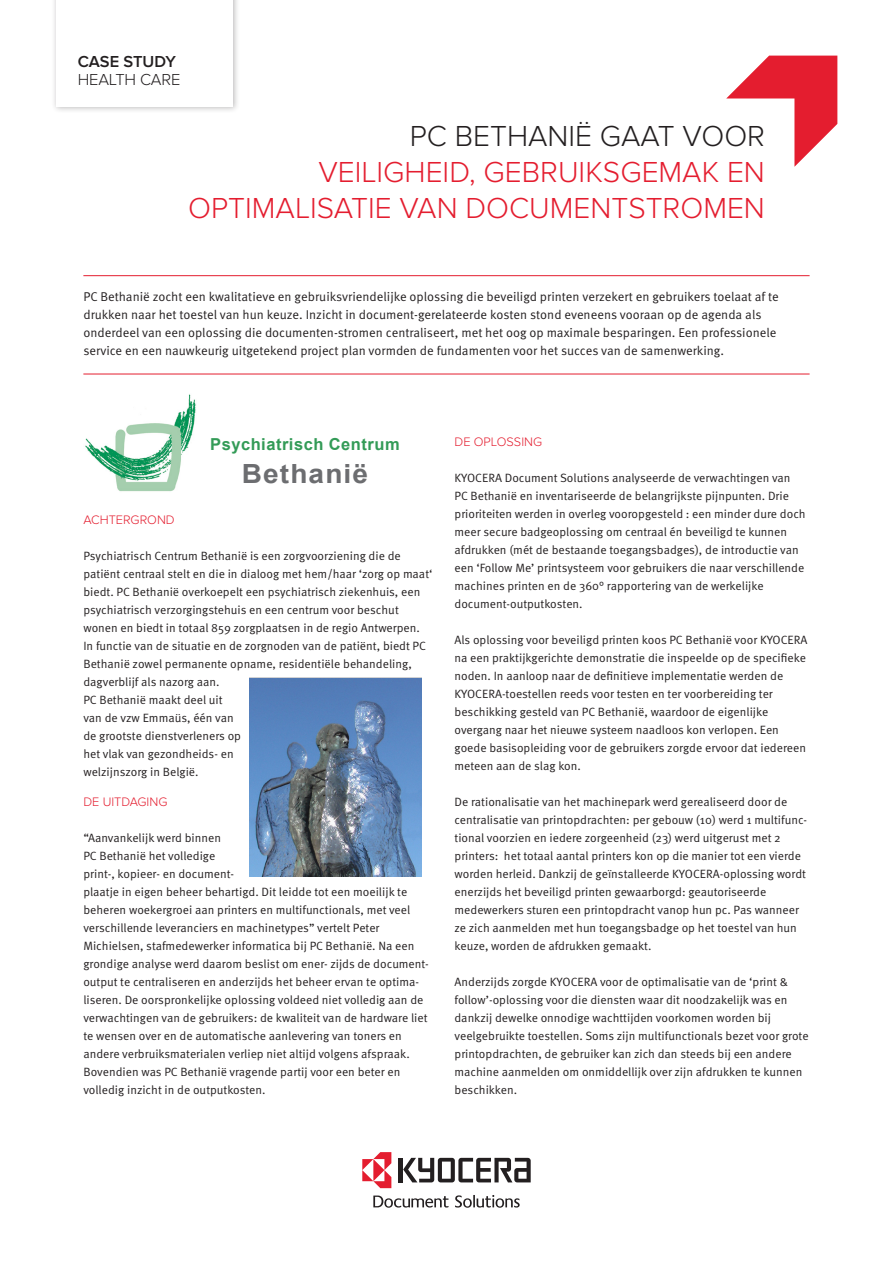
<style>
.page{position:relative;width:893px;height:1263px;background:#fff}
.page>*{position:absolute;margin:0;border:0;box-sizing:border-box;transform-origin:0 0}
.t1{font:300 30px/36px "Proxima Nova";color:#e41d2f;text-align:right}
.t2{font:700 26.4px "Arial";letter-spacing:.04em;color:#6c6d70;scale:1.06 1}
.t3{font:700 16.5px "Arial";letter-spacing:.03em;color:#339b57}
.t4{font:300 16.5px "Proxima Nova";letter-spacing:-.01em;color:#231f20}
.t5{font:600 16.5px "Proxima Nova";letter-spacing:-.005em;color:#231f20}
.t6{font:12.75px/18px "Meta Pro Norm";color:#231f20}
.t7{font:300 12.75px "Proxima Nova";color:#e41d2f}
.t8{font:12px/18px "Meta Pro Norm";color:#231f20}
.s1{color:#231f20}
</style>
<div class="page">
<img style="left:249px;top:678px;width:172px;height:198px">
<img style="left:85px;top:394px;width:111px;height:98px">
<svg style="left:726px;top:56px;width:111px;height:111px"></svg>
<div style="left:51px;top:0;width:189px;height:113px;background:#231f20;opacity:.3"></div>
<div style="left:56px;top:0;width:176px;height:107px;background:#fff"></div>
<hr style="left:399px;top:1158px;width:4px;height:24px;background:#231f20">
<svg style="left:403px;top:1158px;width:128px;height:24px"></svg>
<svg style="left:455px;top:1195px;width:65px;height:13px"></svg>
<svg style="left:373px;top:1195px;width:75px;height:13px"></svg>
<svg style="left:362px;top:1152px;width:29px;height:36px"></svg>
<hr style="left:83px;top:275px;width:727px;height:1px;background:#e41d2f">
<hr style="left:83px;top:374px;width:727px;height:1px;background:#e41d2f">
<p class="t5" style="left:78px;top:52px;width:100px">CASE STUDY</p>
<p class="t4" style="left:78px;top:70px;width:104px">HEALTH CARE</p>
<p class="t1" style="left:188px;top:119px;width:578px"><span class="s1">PC BETHANIË GAAT VOOR<br></span>VEILIGHEID, GEBRUIKSGEMAK EN<br>OPTIMALISATIE VAN DOCUMENTSTROMEN</p>
<p class="t6" style="left:83px;top:287px;width:697px">PC Bethanië zocht een kwalitatieve en gebruiksvriendelijke oplossing die beveiligd printen verzekert en gebruikers toelaat af te drukken naar het toestel van hun keuze. Inzicht in document-gerelateerde kosten stond eveneens vooraan op de agenda als onderdeel van een oplossing die documenten-stromen centraliseert, met het oog op maximale besparingen. Een professionele service en een nauwkeurig uitgetekend project plan vormden de fundamenten voor het succes van de samenwerking.</p>
<p class="t3" style="left:210px;top:433px;width:191px">Psychiatrisch Centrum</p>
<p class="t2" style="left:242px;top:456px;width:121px">Bethanië</p>
<p class="t7" style="left:83px;top:512px;width:93px">ACHTERGROND</p>
<p class="t8" style="left:83px;top:546px;width:351px">Psychiatrisch Centrum Bethanië is een zorgvoorziening die de patiënt centraal stelt en die in dialoog met hem/haar ‘zorg op maat‘ biedt. PC Bethanië overkoepelt een psychiatrisch ziekenhuis, een psychiatrisch verzorgingstehuis en een centrum voor beschut wonen en biedt in totaal 859 zorgplaatsen in de regio Antwerpen.<br>In functie van de situatie en de zorgnoden van de patiënt, biedt PC Bethanië zowel permanente opname, residentiële behandeling, dagverblijf als nazorg aan.<br>PC Bethanië maakt deel uit<br>van de vzw Emmaüs, één van<br>de grootste dienstverleners op<br>het vlak van gezondheids- en<br>welzijnszorg in België.</p>
<p class="t7" style="left:83px;top:794px;width:86px">DE UITDAGING</p>
<p class="t8" style="left:83px;top:828px;width:347px">“Aanvankelijk werd binnen<br>PC Bethanië het volledige<br>print-, kopieer- en document-<br>plaatje in eigen beheer behartigd. Dit leidde tot een moeilijk te beheren woekergroei aan printers en multifunctionals, met veel verschillende leveranciers en machinetypes” vertelt Peter Michielsen, stafmedewerker informatica bij PC Bethanië. Na een grondige analyse werd daarom beslist om ener- zijds de document&shy;output te centraliseren en anderzijds het beheer ervan te optima&shy;liseren. De oorspronkelijke oplossing voldeed niet volledig aan de verwachtingen van de gebruikers: de kwaliteit van de hardware liet te wensen over en de automatische aanlevering van toners en andere verbruiksmaterialen verliep niet altijd volgens afspraak.<br>Bovendien was PC Bethanië vragende partij voor een beter en volledig inzicht in de outputkosten.</p>
<p class="t7" style="left:454px;top:434px;width:89px">DE OPLOSSING</p>
<p class="t8" style="left:454px;top:468px;width:353px">KYOCERA Document Solutions analyseerde de verwachtingen van PC Bethanië en inventariseerde de belangrijkste pijnpunten. Drie prioriteiten werden in overleg vooropgesteld : een minder dure doch meer secure badgeoplossing om centraal én beveiligd te kunnen afdrukken (mét de bestaande toegangsbadges), de introductie van een ‘Follow Me’ printsysteem voor gebruikers die naar verschillende machines printen en de 360° rapportering van de werkelijke document-outputkosten.</p>
<p class="t8" style="left:454px;top:630px;width:354px">Als oplossing voor beveiligd printen koos PC Bethanië voor KYOCERA na een praktijkgerichte demonstratie die inspeelde op de specifieke noden. In aanloop naar de definitieve implementatie werden de KYOCERA-toestellen reeds voor testen en ter voorbereiding ter beschikking gesteld van PC Bethanië, waardoor de eigenlijke overgang naar het nieuwe systeem naadloos kon verlopen. Een goede basisopleiding voor de gebruikers zorgde ervoor dat iedereen meteen aan de slag kon.</p>
<p class="t8" style="left:454px;top:792px;width:354px">De rationalisatie van het machinepark werd gerealiseerd door de centralisatie van printopdrachten: per gebouw (10) werd 1 multifunc&shy;tional voorzien en iedere zorgeenheid (23) werd uitgerust met 2 printers: het totaal aantal printers kon op die manier tot een vierde worden herleid. Dankzij de geïnstalleerde KYOCERA-oplossing wordt enerzijds het beveiligd printen gewaarborgd: geautoriseerde medewerkers sturen een printopdracht vanop hun pc. Pas wanneer ze zich aanmelden met hun toegangsbadge op het toestel van hun keuze, worden de afdrukken gemaakt.</p>
<p class="t8" style="left:454px;top:972px;width:356px">Anderzijds zorgde KYOCERA voor de optimalisatie van de ‘print &amp; follow’-oplossing voor die diensten waar dit noodzakelijk was en dankzij dewelke onnodige wachttijden voorkomen worden bij veelgebruikte toestellen. Soms zijn multifunctionals bezet voor grote printopdrachten, de gebruiker kan zich dan steeds bij een andere machine aanmelden om onmiddellijk over zijn afdrukken te kunnen beschikken.</p>
</div>
